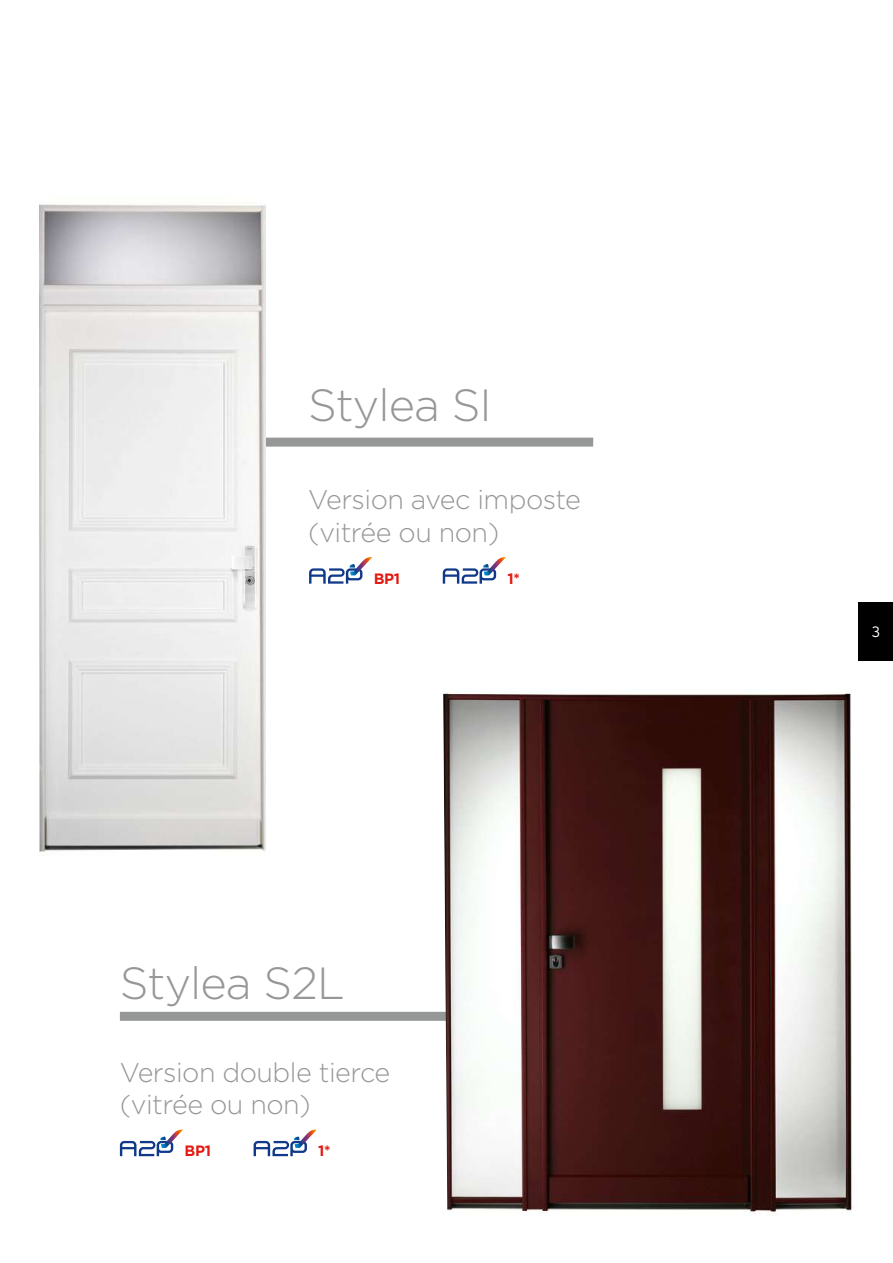
<style>
.page{position:relative;width:893px;height:1263px;background:#fff}
.page>*{position:absolute;margin:0;border:0;box-sizing:border-box;transform-origin:0 0}
.t1{font:300 45px "Gotham";letter-spacing:-.02em;color:#969898}
.t2{font:300 27px/32.4px "Gotham";letter-spacing:-.02em;color:#969898}
.t3{font:700 15px "Gotham";letter-spacing:-.02em;color:#e11b13}
.t4{font:300 15px "Interstate";color:#fff}
</style>
<div class="page">
<div style="left:859px;top:602px;width:34px;height:59px;background:#000"></div>
<div style="left:238px;top:438px;width:355px;height:9px;background:#969898"></div>
<div style="left:120px;top:1012px;width:369px;height:9px;background:#969898"></div>
<img style="left:39px;top:204px;width:227px;height:652px">
<svg style="left:309px;top:557px;width:63px;height:27px"></svg>
<svg style="left:120px;top:1129px;width:63px;height:27px"></svg>
<svg style="left:443px;top:557px;width:63px;height:27px"></svg>
<svg style="left:254px;top:1129px;width:62px;height:27px"></svg>
<img style="left:443px;top:693px;width:409px;height:523px">
<h1 class="t1" style="left:308px;top:376px;width:185px">Stylea SI</h1>
<p class="t2" style="left:308px;top:483px;width:274px">Version avec imposte (vitrée ou non)</p>
<p class="t3" style="left:374px;top:569px;width:28px">BP1</p>
<p class="t3" style="left:507px;top:569px;width:14px">1*</p>
<h1 class="t1" style="left:120px;top:955px;width:226px">Stylea S2L</h1>
<p class="t2" style="left:120px;top:1055px;width:272px">Version double tierce (vitrée ou non)</p>
<p class="t3" style="left:184px;top:1141px;width:28px">BP1</p>
<p class="t3" style="left:318px;top:1141px;width:14px">1*</p>
<p class="t4" style="left:872px;top:623px;width:10px">3</p>
</div>
